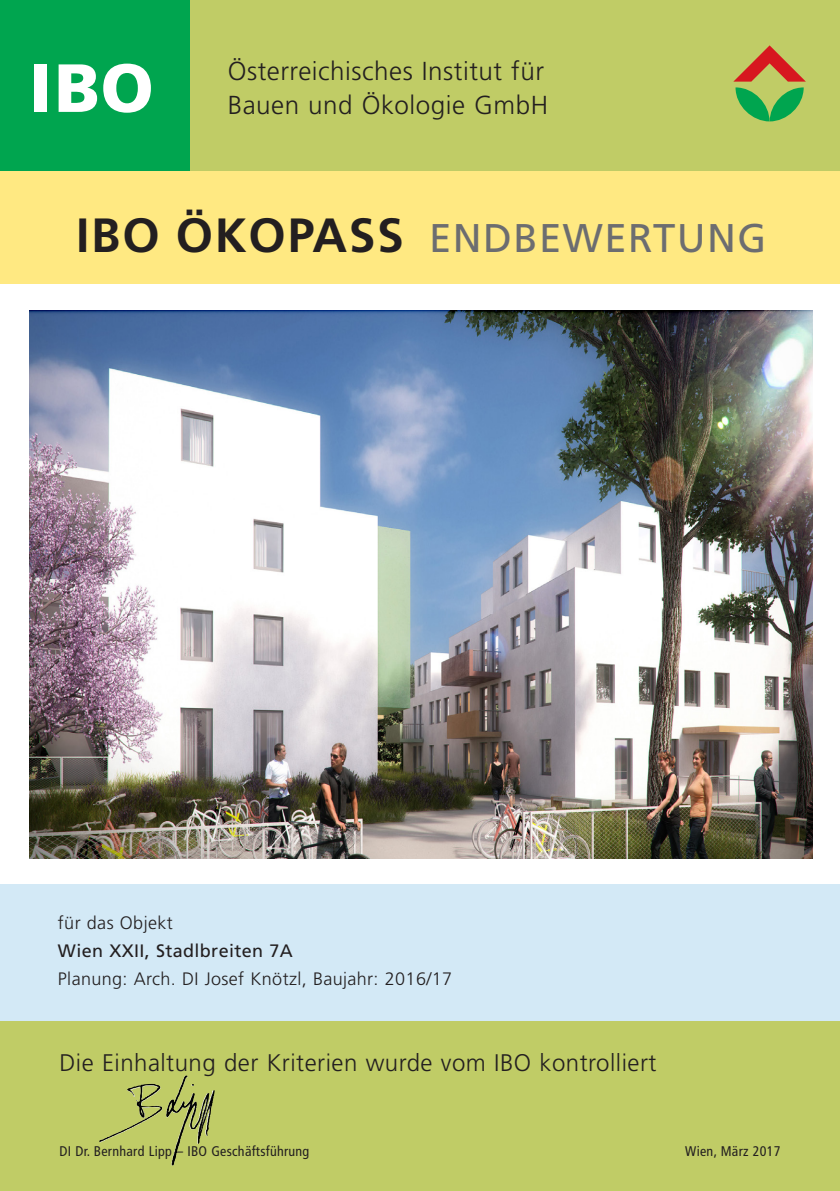
<style>
.page{position:relative;width:840px;height:1191px;background:#fff}
.page>*{position:absolute;margin:0;border:0;box-sizing:border-box;transform-origin:0 0}
.t1{font:900 68px "Frutiger";color:#fff}
.t2{font:40px "Frutiger";letter-spacing:.035em;color:#6c6d70}
.t3{font:300 26px/34px "Frutiger";letter-spacing:.02em;color:#231f20}
.t4{font:300 24px "Frutiger";letter-spacing:.02em;color:#231f20}
.t5{font:300 18px "Frutiger";letter-spacing:.02em;color:#231f20}
.t6{font:18px "Frutiger";letter-spacing:.02em;color:#231f20}
.t7{font:condensed 14px "Frutiger";letter-spacing:.02em;color:#231f20}
.s1{font-weight:700;font-size:48px;color:#231f20}
</style>
<div class="page">
<div style="left:0;top:170px;width:839px;height:114px;background:#ffe982"></div>
<div style="left:148px;top:0;width:691px;height:170px;background:#c0cc66"></div>
<div style="left:0;top:1020px;width:839px;height:171px;background:#c0cc66"></div>
<div style="left:0;top:884px;width:839px;height:136px;background:#d3e9f6"></div>
<div style="left:0;top:0;width:189px;height:170px;background:#00a54f"></div>
<svg style="left:733px;top:45px;width:72px;height:76px"></svg>
<img style="left:166px;top:1075px;width:40px;height:90px">
<img style="left:29px;top:310px;width:783px;height:548px">
<h1 class="t1" style="left:29px;top:47px;width:126px">IBO</h1>
<h3 class="t3" style="left:228px;top:54px;width:321px">Österreichisches Institut für<br>Bauen und Ökologie GmbH</h3>
<h2 class="t2" style="left:76px;top:215px;width:691px"><span class="s1">IBO ÖKOPASS</span> ENDBEWERTUNG</h2>
<p class="t5" style="left:58px;top:912px;width:116px">für das Objekt</p>
<p class="t6" style="left:58px;top:940px;width:236px">Wien XXII, Stadlbreiten 7A</p>
<p class="t5" style="left:58px;top:968px;width:395px">Planung: Arch. DI Josef Knötzl, Baujahr: 2016/17</p>
<h3 class="t4" style="left:59px;top:1049px;width:598px">Die Einhaltung der Kriterien wurde vom IBO kontrolliert</h3>
<p class="t7" style="left:59px;top:1142px;width:251px">DI Dr. Bernhard Lipp – IBO Geschäftsführung</p>
<p class="t7" style="left:685px;top:1142px;width:97px">Wien, März 2017</p>
</div>
